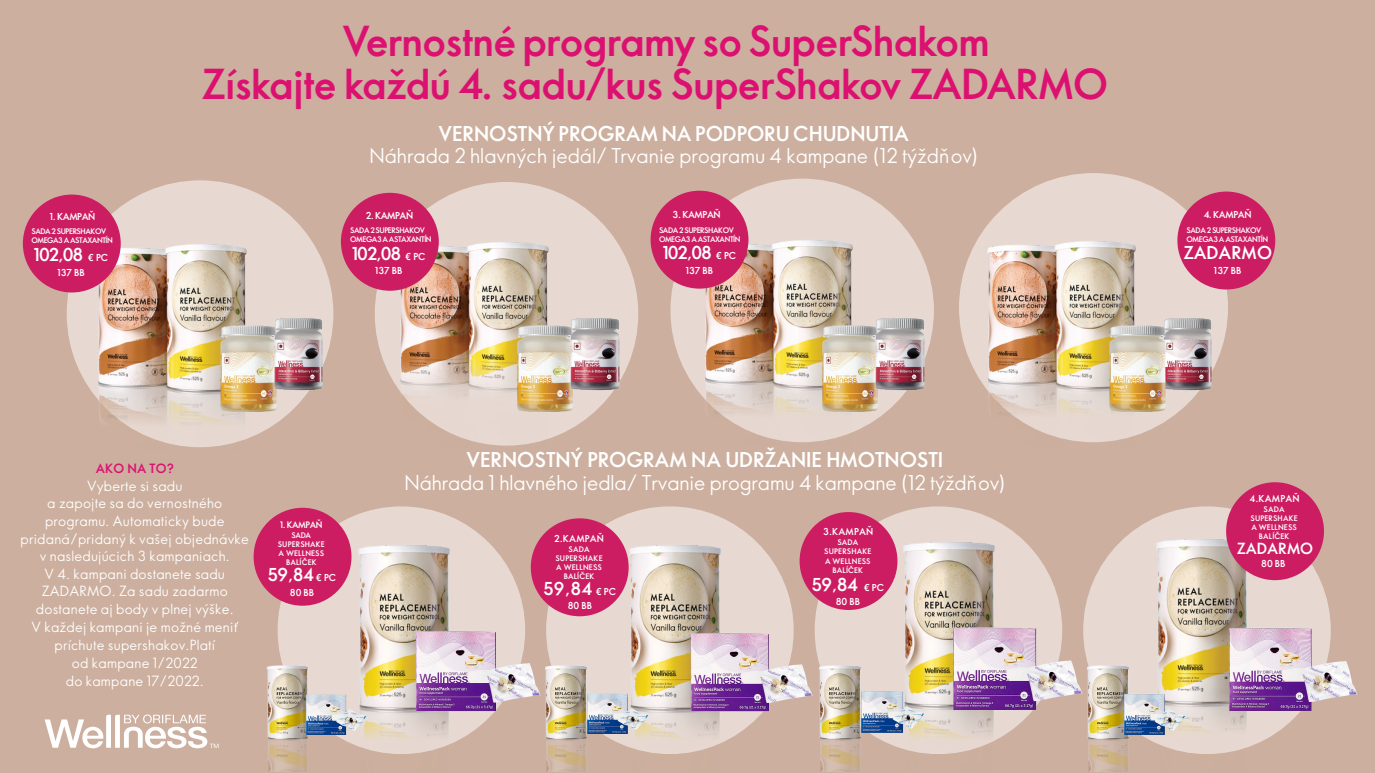
<style>
.page{position:relative;width:1375px;height:773px;background:#fff}
.page>*{position:absolute;margin:0;border:0;box-sizing:border-box;transform-origin:0 0}
.ACMSHeading{font:700 40.38px/43.6px "Oriflame Sans Print";letter-spacing:-.02em;color:#dc1071;text-align:center}
.ACMSInformationText{font:20px/22.5px "Oriflame Sans";letter-spacing:-.005em;color:#fff;text-align:center}
.ACMSHeading-2{font:20px/22.5px "Oriflame Sans";color:#fff;text-align:center}
.t1{font:700 17.38px "Oriflame Sans";letter-spacing:-.03em;color:#fff}
.t2{font:700 17.38px "Oriflame Sans";color:#fff}
.t3{font:700 15px "Oriflame Sans";color:#fff}
.t4{font:13.75px/17.8px "Oriflame Sans";letter-spacing:.015em;color:#fff;text-align:center}
.t5{font:700 12.5px "Oriflame Sans";letter-spacing:.015em;color:#dc1071}
.t6{font:700 9.38px "Oriflame Sans";color:#fff}
.t7{font:700 9.38px "Oriflame Sans Print";letter-spacing:-.045em;color:#fff}
.t8{font:700 8.75px "Oriflame Sans";letter-spacing:-.045em;color:#fff}
.t9{font:700 7.5px/8.8px "Oriflame Sans";letter-spacing:-.055em;color:#fff}
.t10{font:700 7.5px/9.1px "Oriflame Sans";letter-spacing:.02em;color:#fff;text-align:center}
.s1{font-family:"Oriflame Sans Print";font-size:9.38px}
.s2{font-size:9.38px}
.s3{font-family:"Oriflame Sans"}
.s4{font-weight:700}
</style>
<div class="page">
<div style="left:0;top:0;width:1375px;height:772px;background:#ccaf9e"></div>
<div style="left:278px;top:506px;width:247px;height:248px;background:#e7d9d2;border-radius:50%"></div>
<div style="left:67px;top:180px;width:266px;height:267px;background:#e7d9d2;border-radius:50%"></div>
<div style="left:546px;top:506px;width:248px;height:248px;background:#e7d9d2;border-radius:50%"></div>
<div style="left:375px;top:182px;width:263px;height:263px;background:#e7d9d2;border-radius:50%"></div>
<div style="left:815px;top:506px;width:247px;height:248px;background:#e7d9d2;border-radius:50%"></div>
<div style="left:670px;top:179px;width:264px;height:263px;background:#e7d9d2;border-radius:50%"></div>
<div style="left:1083px;top:506px;width:248px;height:248px;background:#e7d9d2;border-radius:50%"></div>
<div style="left:959px;top:173px;width:269px;height:269px;background:#e7d9d2;border-radius:50%"></div>
<img style="left:83px;top:244px;width:178px;height:204px">
<img style="left:385px;top:242px;width:178px;height:204px">
<img style="left:689px;top:233px;width:178px;height:210px">
<img style="left:972px;top:234px;width:179px;height:209px">
<img style="left:334px;top:532px;width:139px;height:222px">
<img style="left:605px;top:545px;width:138px;height:209px">
<img style="left:880px;top:529px;width:139px;height:225px">
<img style="left:1133px;top:525px;width:138px;height:229px">
<div style="left:23px;top:194px;width:98px;height:98px;background:#cd1d62;border-radius:50%"></div>
<div style="left:254px;top:507px;width:97px;height:98px;background:#cd1d62;border-radius:50%"></div>
<div style="left:650px;top:191px;width:98px;height:97px;background:#cd1d62;border-radius:50%"></div>
<div style="left:799px;top:512px;width:98px;height:98px;background:#cd1d62;border-radius:50%"></div>
<div style="left:1177px;top:191px;width:98px;height:98px;background:#cd1d62;border-radius:50%"></div>
<div style="left:1226px;top:482px;width:98px;height:98px;background:#cd1d62;border-radius:50%"></div>
<div style="left:341px;top:193px;width:98px;height:98px;background:#cd1d62;border-radius:50%"></div>
<div style="left:531px;top:518px;width:98px;height:98px;background:#cd1d62;border-radius:50%"></div>
<svg style="left:45px;top:714px;width:173px;height:34px"></svg>
<img style="left:1164px;top:318px;width:55px;height:75px">
<img style="left:1092px;top:323px;width:90px;height:90px">
<img style="left:409px;top:585px;width:133px;height:133px">
<img style="left:685px;top:589px;width:129px;height:129px">
<img style="left:947px;top:580px;width:137px;height:137px">
<img style="left:1222px;top:580px;width:136px;height:138px">
<img style="left:204px;top:323px;width:90px;height:90px">
<img style="left:265px;top:318px;width:65px;height:76px">
<img style="left:500px;top:323px;width:73px;height:90px">
<img style="left:562px;top:314px;width:64px;height:80px">
<img style="left:805px;top:323px;width:90px;height:90px">
<img style="left:867px;top:318px;width:64px;height:76px">
<img style="left:266px;top:659px;width:42px;height:112px">
<img style="left:303px;top:671px;width:66px;height:67px">
<img style="left:535px;top:659px;width:52px;height:112px">
<img style="left:585px;top:670px;width:66px;height:67px">
<img style="left:809px;top:659px;width:52px;height:112px">
<img style="left:859px;top:667px;width:68px;height:69px">
<img style="left:1077px;top:659px;width:62px;height:112px">
<img style="left:1121px;top:670px;width:67px;height:68px">
<p class="t7" style="left:50px;top:210px;width:47px">1. KAMPAŇ</p>
<p class="t9" style="left:31px;top:227px;width:83px">SADA 2 SUPERSHAKOV<br>OMEGA3 A ASTAXANTÍN</p>
<p class="t1" style="left:34px;top:243px;width:76px">102,08 <span class="s1">€</span> <span class="s2">P</span><span class="s1">C</span></p>
<p class="t6" style="left:57px;top:265px;width:29px">137 BB</p>
<p class="ACMSHeading" style="left:201px;top:18px;width:908px">Vernostné programy so SuperShakom<br>Získajte každú 4. sadu/kus Super<span class="s3">S</span>hakov ZADARMO</p>
<p class="ACMSHeading-2" style="left:369px;top:121px;width:610px"><span class="s4">VERNOSTNÝ PROGRAM NA PODPORU CHUDNUTIA<br></span>Náhrada 2 hlavných jedál/ Trvanie programu 4 kampane (12 týždňov)</p>
<p class="t7" style="left:673px;top:208px;width:49px">3. KAMPAŇ</p>
<p class="t1" style="left:663px;top:240px;width:75px">102,08 <span class="s1">€</span> <span class="s2">P</span><span class="s1">C</span></p>
<p class="t6" style="left:686px;top:263px;width:29px">137 BB</p>
<p class="t7" style="left:1204px;top:208px;width:49px">4. KAMPAŇ</p>
<p class="t7" style="left:366px;top:209px;width:49px">2. KAMPAŇ</p>
<p class="t1" style="left:352px;top:241px;width:75px">102,08 <span class="s1">€</span> <span class="s2">P</span><span class="s1">C</span></p>
<p class="t6" style="left:375px;top:264px;width:29px">137 BB</p>
<p class="t9" style="left:350px;top:225px;width:83px">SADA 2 SUPERSHAKOV<br>OMEGA3 A ASTAXANTÍN</p>
<p class="t9" style="left:659px;top:225px;width:83px">SADA 2 SUPERSHAKOV<br>OMEGA3 A ASTAXANTÍN</p>
<p class="t9" style="left:1186px;top:225px;width:83px">SADA 2 SUPERSHAKOV<br>OMEGA3 A ASTAXANTÍN</p>
<p class="t2" style="left:1183px;top:240px;width:90px">ZADARMO</p>
<p class="t6" style="left:1214px;top:263px;width:29px">137 BB</p>
<p class="t5" style="left:96px;top:459px;width:80px">AKO NA TO?</p>
<p class="t4" style="left:21px;top:476px;width:230px">Vyberte si sadu<br>a zapojte sa do vernostného programu. Automaticky bude pridaná/pridaný k vašej objednávke v nasledujúcich 3 kampaniach.</p>
<p class="t4" style="left:32px;top:564px;width:208px">V 4. kampani dostanete sadu<br>ZADARMO. Za sadu zadarmo dostanete aj body v plnej výške.<br>V každej kampani je možné meniť príchute supershakov.Platí<br>od kampane 1/2022<br>do kampane 17/2022.</p>
<p class="t8" style="left:280px;top:519px;width:44px">1. KAMPAŇ</p>
<p class="t10" style="left:278px;top:530px;width:49px">SADA<br>SUPERSHAKE<br>A WELLNESS<br>BALÍČEK</p>
<p class="t1" style="left:268px;top:562px;width:70px">59,84 <span class="s2">€ PC</span></p>
<p class="t6" style="left:290px;top:585px;width:26px">80 BB</p>
<p class="ACMSInformationText" style="left:404px;top:448px;width:602px"><span class="s4">VERNOSTNÝ PROGRAM NA UDRŽANIE HMOTNOSTI<br></span>Náhrada 1 hlavného jedla/ Trvanie programu 4 kampane (12 týždňov)</p>
<p class="t6" style="left:823px;top:525px;width:52px">3.KAMPAŇ</p>
<p class="t10" style="left:824px;top:537px;width:49px">SADA<br>SUPERSHAKE<br>A WELLNESS<br>BALÍČEK</p>
<p class="t6" style="left:554px;top:531px;width:51px">2.KAMPAŇ</p>
<p class="t10" style="left:555px;top:544px;width:49px">SADA<br>SUPERSHAKE<br>A WELLNESS<br>BALÍČEK</p>
<p class="t1" style="left:544px;top:576px;width:74px">59,84 <span class="s2">€ PC</span></p>
<p class="t6" style="left:568px;top:598px;width:26px">80 BB</p>
<p class="t1" style="left:812px;top:572px;width:74px">59,84 <span class="s1">€</span> <span class="s2">P</span><span class="s1">C</span></p>
<p class="t6" style="left:836px;top:595px;width:26px">80 BB</p>
<p class="t6" style="left:1249px;top:491px;width:52px">4.KAMPAŇ</p>
<p class="t10" style="left:1250px;top:504px;width:49px">SADA<br>SUPERSHAKE<br>A WELLNESS<br>BALÍČEK</p>
<p class="t3" style="left:1237px;top:537px;width:78px">ZADARMO</p>
<p class="t6" style="left:1261px;top:557px;width:26px">80 BB</p>
</div>
